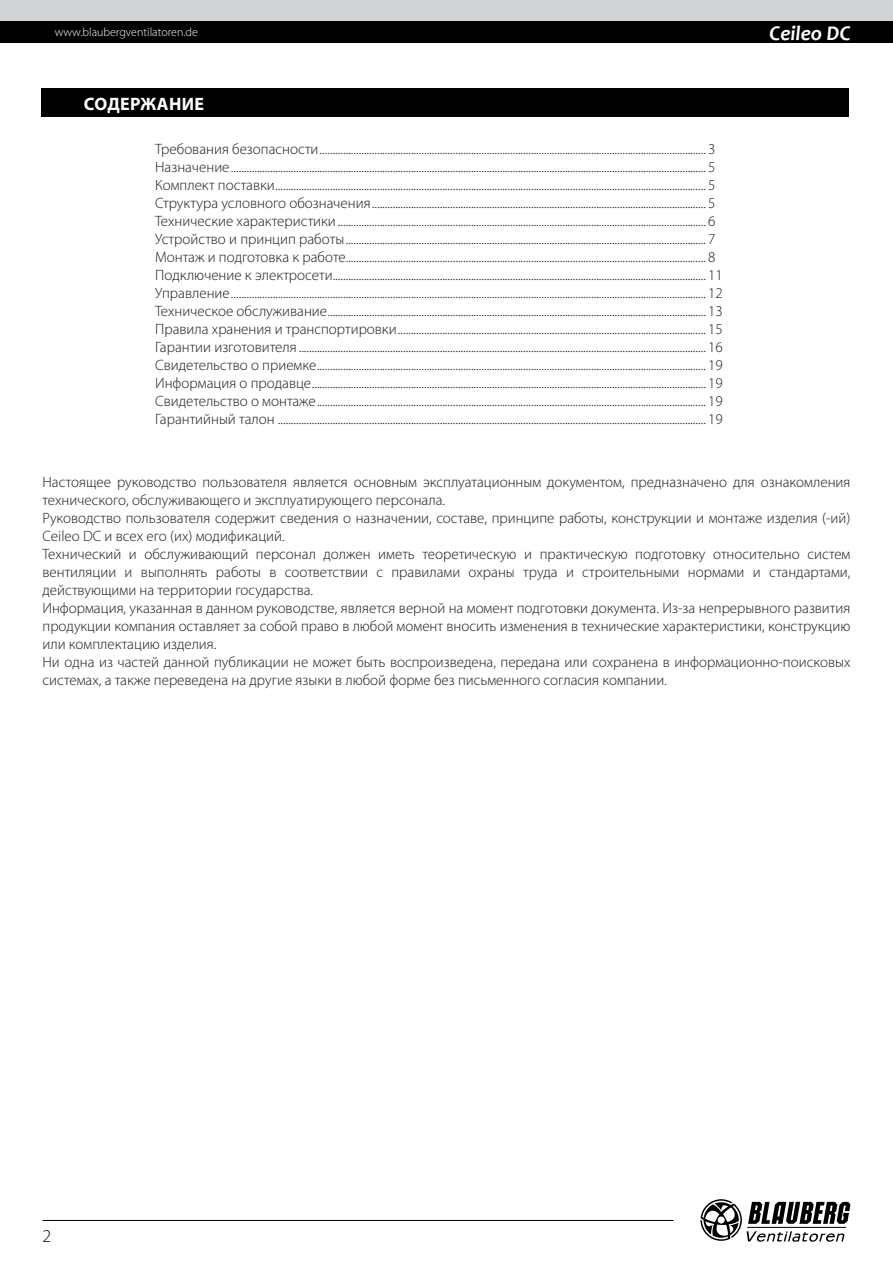
<style>
.page{position:relative;width:893px;height:1263px;background:#fff}
.page>*{position:absolute;margin:0;border:0;box-sizing:border-box;transform-origin:0 0}
.t1{font:italic 700 21px "Candara";color:#fff}
.t2{font:700 18px "Myriad Pro";letter-spacing:.02em;color:#fff}
.t3{font:300 18px "Myriad Pro";color:#000}
.t4{font:300 15px/18px "Myriad Pro";color:#1a1a19}
.t5{font:300 12px "Myriad Pro";color:#fff}
</style>
<div class="page">
<div style="left:0;top:0;width:893px;height:21px;background:#d0d3d7"></div>
<div style="left:0;top:21px;width:893px;height:22px;background:#000"></div>
<svg style="left:700px;top:1199px;width:150px;height:43px"></svg>
<hr style="left:43px;top:1220px;width:631px;height:1px;background:#000">
<div style="left:41px;top:89px;width:808px;height:28px;background:#000"></div>
<p class="t5" style="left:55px;top:26px;width:145px">www.blaubergventilatoren.de</p>
<h1 class="t1" style="left:770px;top:20px;width:82px">Ceileo DC</h1>
<p class="t2" style="left:84px;top:92px;width:122px">СОДЕРЖАНИЕ</p>
<p class="t4" style="left:155px;top:140px;width:569px">Требования безопасности.................................................................................................................................................... 3<br>Назначение...................................................................................................................................................................................... 5<br>Комплект поставки..................................................................................................................................................................... 5<br>Структура условного обозначения................................................................................................................................ 5<br>Технические характеристики ............................................................................................................................................. 6<br>Устройство и принцип работы.......................................................................................................................................... 7<br>Монтаж и подготовка к работе.......................................................................................................................................... 8<br>Подключение к электросети............................................................................................................................................... 11<br>Управление...................................................................................................................................................................................... 12<br>Техническое обслуживание................................................................................................................................................. 13<br>Правила хранения и транспортировки...................................................................................................................... 15<br>Гарантии изготовителя ............................................................................................................................................................ 16<br>Свидетельство о приемке..................................................................................................................................................... 19<br>Информация о продавце....................................................................................................................................................... 19<br>Свидетельство о монтаже..................................................................................................................................................... 19<br>Гарантийный талон .................................................................................................................................................................... 19</p>
<p class="t4" style="left:43px;top:473px;width:809px">Настоящее руководство пользователя является основным эксплуатационным документом, предназначено для ознакомления технического, обслуживающего и эксплуатирующего персонала.<br>Руководство пользователя содержит сведения о назначении, составе, принципе работы, конструкции и монтаже изделия (-ий)<br>Ceileo DC и всех его (их) модификаций.<br>Технический и обслуживающий персонал должен иметь теоретическую и практическую подготовку относительно систем вентиляции и выполнять работы в соответствии с правилами охраны труда и строительными нормами и стандартами, действующими на территории государства.<br>Информация, указанная в данном руководстве, является верной на момент подготовки документа. Из-за непрерывного развития продукции компания оставляет за собой право в любой момент вносить изменения в технические характеристики, конструкцию или комплектацию изделия.<br>Ни одна из частей данной публикации не может быть воспроизведена, передана или сохранена в информационно-поисковых системах, а также переведена на другие языки в любой форме без письменного согласия компании.</p>
<p class="t3" style="left:43px;top:1226px;width:10px">2</p>
</div>
